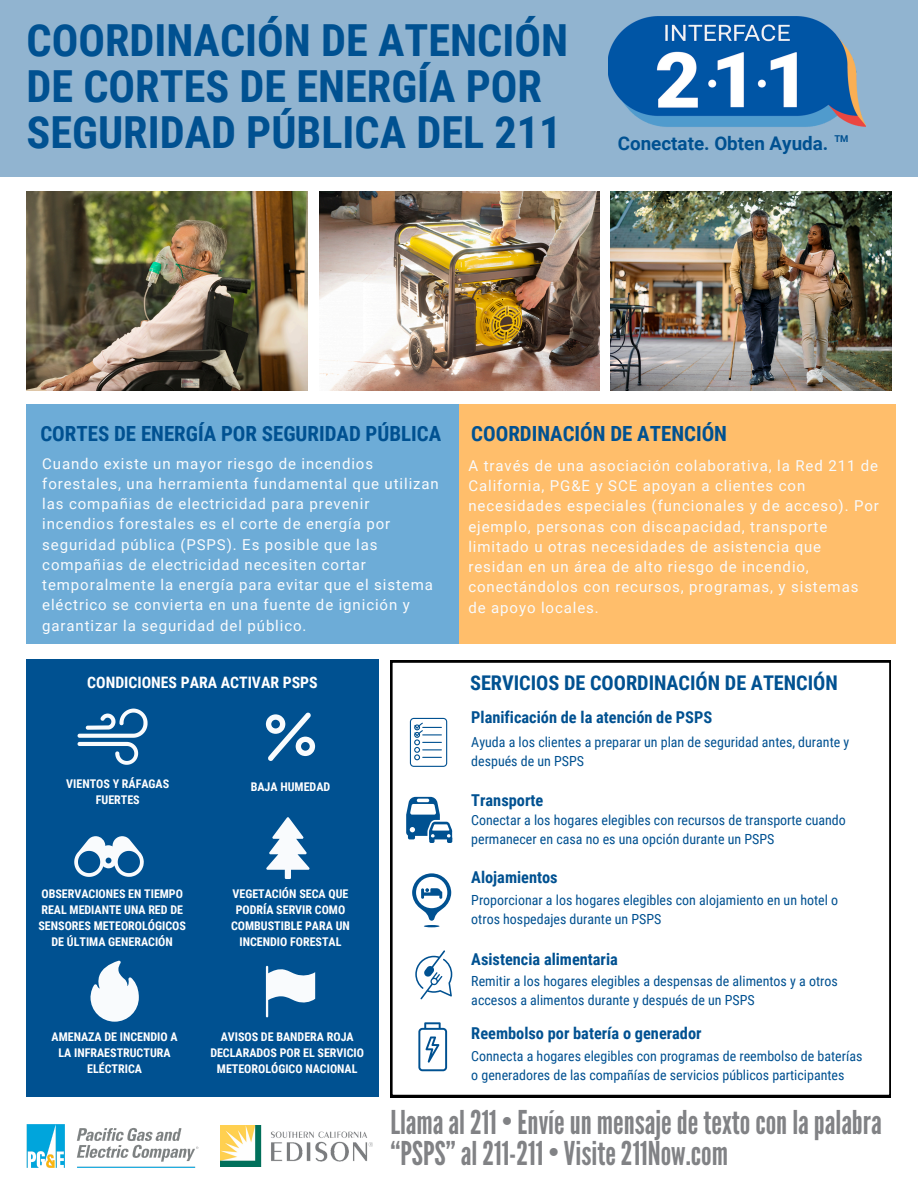
<style>
.page{position:relative;width:918px;height:1188px;background:#fff}
.page>*{position:absolute;margin:0;border:0;box-sizing:border-box;transform-origin:0 0}
.t1{font:700 44.25px/46px "Roboto Condensed";color:#005191}
.t2{font:32.7px/31.7px "League Gothic";color:#818285}
.t3{font:700 20.85px "Roboto Condensed";color:#005191}
.t4{font:700 20.25px "Roboto Condensed";color:#005191}
.t5{font:700 18.75px "Roboto";color:#005191}
.t6{font:700 16.35px "Roboto Condensed";color:#005191}
.t7{font:700 15.75px "Roboto Condensed";color:#fff}
.t8{font:15px/20.2px "Roboto";letter-spacing:.06em;color:#f9fbfd}
.t9{font:13.95px/19.2px "Roboto Condensed";color:#005191}
.t10{font:700 12px/16px "Roboto Condensed";color:#fff;text-align:center}
.t11{font:700 9.45px "Roboto";color:#005191}
</style>
<div class="page">
<img style="left:27px;top:191px;width:281px;height:199px">
<img style="left:319px;top:191px;width:280px;height:199px">
<img style="left:610px;top:191px;width:282px;height:199px">
<div style="left:0;top:0;width:918px;height:177px;background:#91b4d0"></div>
<img style="left:608px;top:16px;width:258px;height:111px">
<div style="left:27px;top:405px;width:432px;height:239px;background:#6dacd7"></div>
<div style="left:459px;top:405px;width:436px;height:239px;background:#ffbe6b"></div>
<svg style="left:390px;top:661px;width:501px;height:436px"></svg>
<div style="left:27px;top:660px;width:352px;height:437px;background:#005191"></div>
<svg style="left:266px;top:712px;width:49px;height:49px"></svg>
<svg style="left:266px;top:966px;width:49px;height:51px"></svg>
<svg style="left:266px;top:817px;width:44px;height:62px"></svg>
<svg style="left:78px;top:709px;width:70px;height:56px"></svg>
<svg style="left:74px;top:836px;width:70px;height:41px"></svg>
<svg style="left:90px;top:961px;width:49px;height:61px"></svg>
<img style="left:220px;top:1125px;width:152px;height:42px">
<img style="left:26px;top:1124px;width:173px;height:44px">
<svg style="left:410px;top:718px;width:37px;height:49px"></svg>
<svg style="left:406px;top:797px;width:46px;height:46px"></svg>
<svg style="left:412px;top:873px;width:39px;height:54px"></svg>
<svg style="left:415px;top:950px;width:37px;height:49px"></svg>
<svg style="left:418px;top:1022px;width:29px;height:49px"></svg>
<p class="t1" style="left:27px;top:18px;width:543px">COORDINACIÓN DE ATENCIÓN<br>DE CORTES DE ENERGÍA POR<br>SEGURIDAD PÚBLICA DEL 211</p>
<p class="t5" style="left:618px;top:132px;width:212px">Conectate. Obten Ayuda.</p>
<p class="t11" style="left:834px;top:134px;width:16px">TM</p>
<h4 class="t3" style="left:40px;top:422px;width:402px">CORTES DE ENERGÍA POR SEGURIDAD PÚBLICA</h4>
<p class="t8" style="left:42px;top:453px;width:398px">Cuando existe un mayor riesgo de incendios forestales, una herramienta fundamental que utilizan las compañias de electricidad para prevenir incendios forestales es el corte de energía por seguridad pública (PSPS). Es posible que las compañias de electricidad necesiten cortar temporalmente la energía para evitar que el sistema eléctrico se convierta en una fuente de ignición y garantizar la seguridad del público.</p>
<p class="t3" style="left:471px;top:422px;width:257px">COORDINACIÓN DE ATENCIÓN</p>
<p class="t8" style="left:468px;top:456px;width:412px">A través de una asociación colaborativa, la Red 211 de California, PG&amp;E y SCE apoyan a clientes con necesidades especiales (funcionales y de acceso). Por ejemplo, personas con discapacidad, transporte limitado u otras necesidades de asistencia que residan en un área de alto riesgo de incendio, conectándolos con recursos, programas, y sistemas de apoyo locales.</p>
<p class="t7" style="left:87px;top:673px;width:232px">CONDICIONES PARA ACTIVAR PSPS</p>
<p class="t4" style="left:470px;top:671px;width:369px">SERVICIOS DE COORDINACIÓN DE ATENCIÓN</p>
<p class="t10" style="left:66px;top:776px;width:104px">VIENTOS Y RÁFAGAS</p>
<p class="t10" style="left:251px;top:779px;width:81px">BAJA HUMEDAD</p>
<p class="t10" style="left:96px;top:792px;width:45px">FUERTES</p>
<p class="t10" style="left:39px;top:886px;width:149px">OBSERVACIONES EN TIEMPO<br>REAL MEDIANTE UNA RED DE<br>SENSORES METEOROLÓGICOS<br>DE ÚLTIMA GENERACIÓN</p>
<p class="t10" style="left:231px;top:886px;width:120px">VEGETACIÓN SECA QUE<br>PODRÍA SERVIR COMO<br>COMBUSTIBLE PARA UN<br>INCENDIO FORESTAL</p>
<h3 class="t10" style="left:52px;top:1029px;width:128px">AMENAZA DE INCENDIO A<br>LA INFRAESTRUCTURA<br>ELÉCTRICA</h3>
<p class="t10" style="left:210px;top:1029px;width:155px">AVISOS DE BANDERA ROJA<br>DECLARADOS POR EL SERVICIO<br>METEOROLÓGICO NACIONAL</p>
<h3 class="t6" style="left:471px;top:707px;width:242px">Planificación de la atención de PSPS</h3>
<p class="t9" style="left:471px;top:732px;width:380px">Ayuda a los clientes a preparar un plan de seguridad antes, durante y después de un PSPS</p>
<h3 class="t6" style="left:471px;top:791px;width:73px">Transporte</h3>
<h5 class="t9" style="left:471px;top:810px;width:376px">Conectar a los hogares elegibles con recursos de transporte cuando permanecer en casa no es una opción durante un PSPS</h5>
<p class="t6" style="left:471px;top:868px;width:88px">Alojamientos</p>
<p class="t9" style="left:471px;top:890px;width:368px">Proporcionar a los hogares elegibles con alojamiento en un hotel o otros hospedajes durante un PSPS</p>
<p class="t6" style="left:471px;top:950px;width:148px">Asistencia alimentaria</p>
<p class="t9" style="left:471px;top:972px;width:368px">Remitir a los hogares elegibles a despensas de alimentos y a otros accesos a alimentos durante y después de un PSPS</p>
<p class="t6" style="left:471px;top:1024px;width:232px">Reembolso por batería o generador</p>
<p class="t9" style="left:471px;top:1047px;width:393px">Connecta a hogares elegibles con programas de reembolso de baterías o generadores de las compañías de servicios públicos participantes</p>
<h6 class="t2" style="left:390px;top:1107px;width:493px">Llamaal211•Envíeun mensajedetextoconlapalabra “PSPS”al211-211•Visite211Now.com</h6>
</div>
